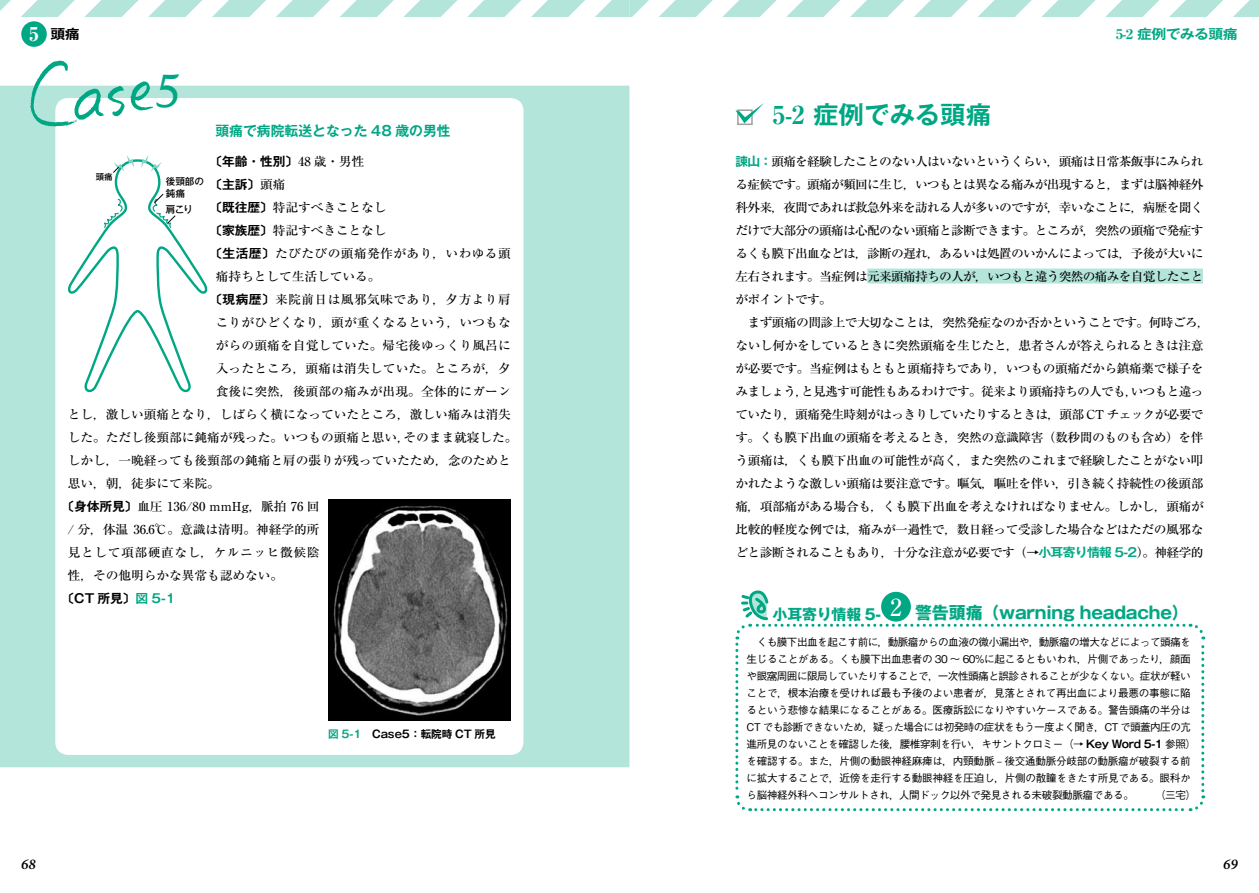
<style>
.page{position:relative;width:1259px;height:893px;background:#fff}
.page>*{position:absolute;margin:0;border:0;box-sizing:border-box;transform-origin:0 0}
.t1{font:italic 44.7px "Lucida Handwriting";color:#00a784}
.t2{font:700 24.75px "Gothic MB101 Pro De";letter-spacing:-.005em;color:#00a784}
.t3{font:700 16.95px "Gothic MB101 Pro";letter-spacing:-.01em;color:#00a784}
.t4{font:italic 600 14.85px "Minion Pro";color:#000}
.t5{font:700 13.8px "Gothic MB101 Pro De";color:#00a784}
.t6{font:700 13.35px "Gothic MB101 Pro De";letter-spacing:-.04em;color:#00a784;scale:1.11 1}
.t7{font:700 13.35px "Gothic MB101 Pro De";color:#000;scale:1.11 1}
.t8{font:500 12.3px/23px "Ryumin Pr 6";letter-spacing:-.035em;color:#000}
.t9{font:500 12.3px "Ryumin Pr 6";letter-spacing:-.01em;color:#000}
.t10{font:500 12.3px "Ryumin Pr 6";letter-spacing:.005em;color:#000}
.t11{font:500 12.3px "Ryumin Pr 6";letter-spacing:.03em;color:#000}
.t12{font:700 12.3px/23px "Gothic MB101 Pro De";letter-spacing:-.01em;color:#000}
.t13{font:500 12.3px "Ryumin Pr 6";color:#000}
.t14{font:500 12.3px "Ryumin Pr 6";letter-spacing:.01em;color:#000}
.t15{font:500 12.3px "Ryumin Pr 6";letter-spacing:.045em;color:#000}
.t16{font:500 10.65px/17px "Gothic BBB Pro";letter-spacing:-.04em;color:#000}
.t17{font:700 10.65px "Gothic MB101 Pro De";color:#000}
.t18{font:9.6px/11.6px "Gothic MB101 Pro Medium 90 pv RKSJ H";color:#000}
.t19{font:8.4px "Gothic MB101 Pro Medium 90 pv RKSJ H";color:#000}
.s1{font-family:"Shuuei 3 Std";font-weight:800;font-size:19.2px;color:#fff}
.s2{font-family:"Ryumin Pr 6";font-weight:500}
.s3{font-family:"Gothic MB101 Pro De";font-weight:700}
.s4{color:#00a784}
.s5{font-family:"Shuuei 3 Std";font-stretch:expanded}
.s6{font-family:"Gothic MB101 Pro De";font-weight:700;color:#00a784}
.s7{font-size:14.85px}
</style>
<div class="page">
<svg style="left:0;top:0;width:1259px;height:17px"></svg>
<div style="left:21px;top:21px;width:26px;height:26px;background:#00a784;border-radius:50%"></div>
<svg style="left:0;top:86px;width:629px;height:681px"></svg>
<svg style="left:68px;top:155px;width:139px;height:237px"></svg>
<svg style="left:131px;top:81px;width:22px;height:29px"></svg>
<svg style="left:30px;top:61px;width:95px;height:65px"></svg>
<img style="left:328px;top:500px;width:183px;height:220px">
<div style="left:867px;top:269px;width:336px;height:15px;background:#b3e5da"></div>
<svg style="left:737px;top:123px;width:15px;height:2px"></svg>
<svg style="left:735px;top:103px;width:29px;height:20px"></svg>
<svg style="left:735px;top:590px;width:471px;height:222px"></svg>
<div style="left:881px;top:592px;width:30px;height:30px;background:#00a784;border-radius:50%"></div>
<p class="t7" style="left:29px;top:23px;width:47px"><span class="s1">5</span> 頭痛</p>
<h1 class="t1" style="left:149px;top:64px;width:32px">5</h1>
<p class="t5" style="left:215px;top:119px;width:237px">頭痛で病院転送となった 48 歳の男性</p>
<p class="t12" style="left:209px;top:148px;width:157px">〔年齢・性別〕<span class="s2">48 歳・男性</span>〔主訴〕<span class="s2">頭痛</span></p>
<p class="t9" style="left:209px;top:197px;width:179px"><span class="s3">〔既往歴〕</span>特記すべきことなし</p>
<p class="t9" style="left:209px;top:220px;width:179px"><span class="s3">〔家族歴〕</span>特記すべきことなし</p>
<p class="t11" style="left:209px;top:243px;width:303px"><span class="s3">〔生活歴〕</span>たびたびの頭痛発作があり，いわゆる頭</p>
<p class="t9" style="left:216px;top:266px;width:166px">痛持ちとして生活している。</p>
<p class="t11" style="left:209px;top:289px;width:303px"><span class="s3">〔現病歴〕</span>来院前日は風邪気味であり，夕方より肩</p>
<p class="t10" style="left:216px;top:312px;width:296px">こりがひどくなり，頭が重くなるという，いつもな</p>
<p class="t10" style="left:216px;top:335px;width:297px">がらの頭痛を自覚していた。帰宅後ゆっくり風呂に</p>
<p class="t14" style="left:216px;top:358px;width:297px">入ったところ，頭痛は消失していた。ところが，夕</p>
<p class="t10" style="left:216px;top:381px;width:296px">食後に突然，後頭部の痛みが出現。全体的にガーン</p>
<p class="t9" style="left:68px;top:404px;width:444px">とし，激しい頭痛となり，しばらく横になっていたところ，激しい痛みは消失</p>
<p class="t9" style="left:68px;top:427px;width:451px">した。ただし後頸部に鈍痛が残った。いつもの頭痛と思い，そのまま就寝した。</p>
<p class="t9" style="left:68px;top:450px;width:444px">しかし，一晩経っても後頸部の鈍痛と肩の張りが残っていたため，念のためと</p>
<p class="t9" style="left:68px;top:473px;width:153px">思い，朝，徒歩にて来院。</p>
<p class="t13" style="left:62px;top:496px;width:259px"><span class="s3">〔身体所見〕</span>血圧 136/80 mmHg，脈拍 76 回</p>
<p class="t9" style="left:68px;top:519px;width:253px">/ 分，体温 36.6℃。意識は清明。神経学的所</p>
<p class="t15" style="left:68px;top:542px;width:253px">見として項部硬直なし，ケルニッヒ徴候陰</p>
<p class="t9" style="left:68px;top:565px;width:217px">性，その他明らかな異常も認めない。</p>
<p class="t12" style="left:62px;top:585px;width:115px">〔CT 所見〕<span class="s4">図 5-1</span></p>
<p class="t19" style="left:96px;top:170px;width:18px">頭痛</p>
<p class="t18" style="left:166px;top:175px;width:40px">後頸部の鈍痛</p>
<p class="t18" style="left:166px;top:202px;width:29px">肩こり</p>
<p class="t4" style="left:21px;top:854px;width:16px">68</p>
<p class="t17" style="left:328px;top:725px;width:169px"><span class="s4">図 5-1</span>　Case5：転院時 CT 所見</p>
<p class="t6" style="left:1115px;top:23px;width:111px"><span class="s5">5-2</span> 症例でみる頭痛</p>
<h2 class="t2" style="left:772px;top:94px;width:220px"><span class="s5">5-2</span> 症例でみる頭痛</h2>
<p class="t8" style="left:735px;top:149px;width:476px"><span class="s6">諌山：</span>頭痛を経験したことのない人はいないというくらい，頭痛は日常茶飯事にみられる症候です。頭痛が頻回に生じ，いつもとは異なる痛みが出現すると，まずは脳神経外科外来，夜間であれば救急外来を訪れる人が多いのですが，幸いなことに，病歴を聞くだけで大部分の頭痛は心配のない頭痛と診断できます。ところが，突然の頭痛で発症するくも膜下出血などは，診断の遅れ，あるいは処置のいかんによっては，予後が大いに左右されます。当症例は元来頭痛持ちの人が，いつもと違う突然の痛みを自覚したことがポイントです。<br>　まず頭痛の問診上で大切なことは，突然発症なのか否かということです。何時ごろ，ないし何かをしているときに突然頭痛を生じたと，患者さんが答えられるときは注意が必要です。当症例はもともと頭痛持ちであり，いつもの頭痛だから鎮痛薬で様子をみましょう，と見逃す可能性もあるわけです。従来より頭痛持ちの人でも，いつもと違っていたり，頭痛発生時刻がはっきりしていたりするときは，頭部 CT チェックが必要です。くも膜下出血の頭痛を考えるとき，突然の意識障害（数秒間のものも含め）を伴う頭痛は，くも膜下出血の可能性が高く，また突然のこれまで経験したことがない叩かれたような激しい頭痛は要注意です。嘔気，嘔吐を伴い，引き続く持続性の後頭部痛，項部痛がある場合も，くも膜下出血を考えなければなりません。しかし，頭痛が比較的軽度な例では，痛みが一過性で，数日経って受診した場合などはただの風邪などと診断されることもあり，十分な注意が必要です（→<span class="s6">小耳寄り情報 5-2</span>）。神経学的</p>
<h3 class="t3" style="left:772px;top:599px;width:418px"><span class="s7">小耳寄り情報 5-</span> <sup>2</sup> 警告頭痛（warning headache）</h3>
<p class="t16" style="left:746px;top:632px;width:451px">　くも膜下出血を起こす前に，動脈瘤からの血液の微小漏出や，動脈瘤の増大などによって頭痛を生じることがある。くも膜下出血患者の 30 〜 60%に起こるともいわれ，片側であったり，顔面や眼窩周囲に限局していたりすることで，一次性頭痛と誤診されることが少なくない。症状が軽いことで，根本治療を受ければ最も予後のよい患者が，見落とされて再出血により最悪の事態に陥るという悲惨な結果になることがある。医療訴訟になりやすいケースである。警告頭痛の半分はCT でも診断できないため，疑った場合には初発時の症状をもう一度よく聞き，CT で頭蓋内圧の亢進所見のないことを確認した後，腰椎穿刺を行い，キサントクロミー（→ <span class="s3">Key Word 5-1</span> 参照）を確認する。また，片側の動眼神経麻痺は，内頸動脈 – 後交通動脈分岐部の動脈瘤が破裂する前に拡大することで，近傍を走行する動眼神経を圧迫し，片側の散瞳をきたす所見である。眼科から脳神経外科へコンサルトされ，人間ドック以外で発見される未破裂動脈瘤である。　　 （三宅）</p>
<p class="t4" style="left:1223px;top:854px;width:16px">69</p>
</div>
